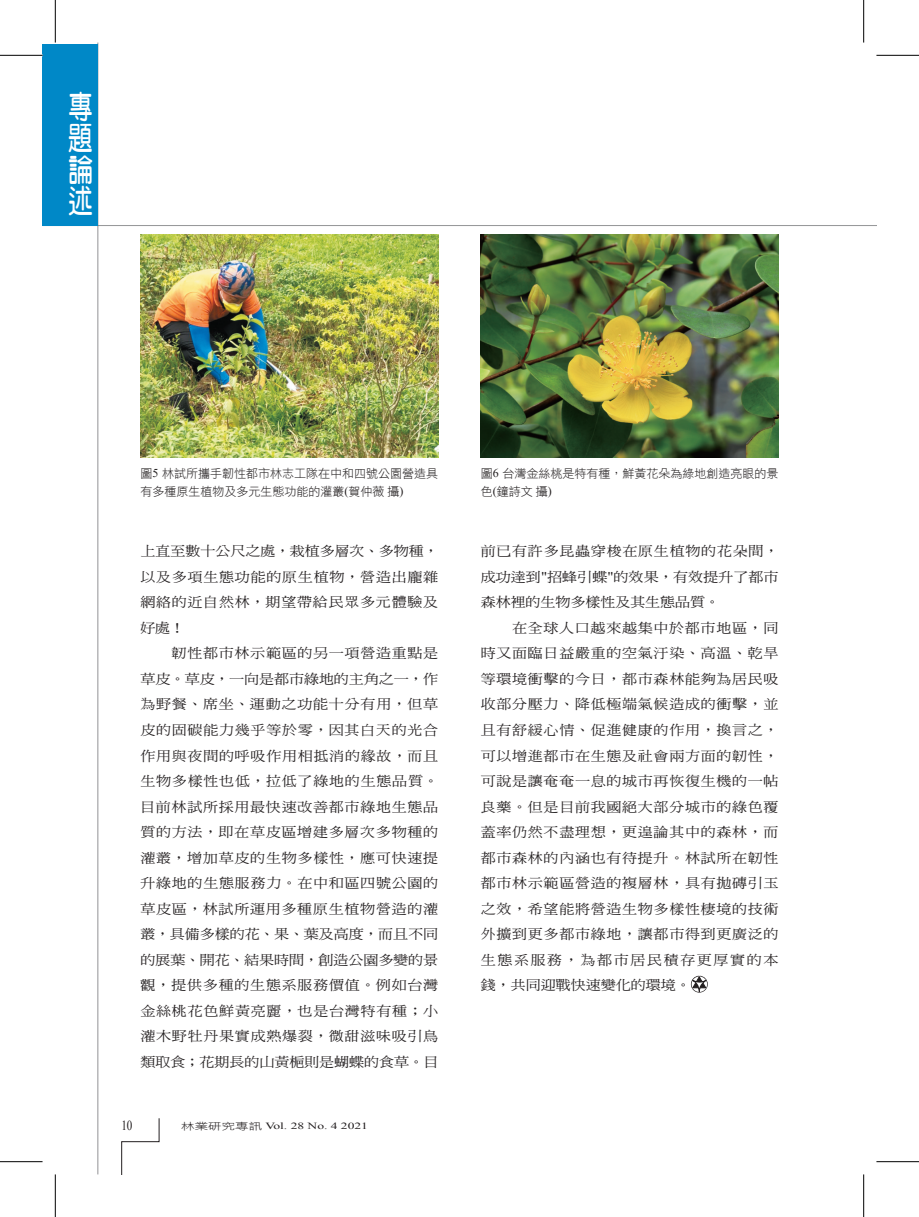
<style>
.page{position:relative;width:919px;height:1217px;background:#fff}
.page>*{position:absolute;margin:0;border:0;box-sizing:border-box;transform-origin:0 0}
.t1{font:31.5px/31.5px "DF Yuan W7 WINP BF";color:#fff;text-align:justify;scale:.77 1}
.t2{font:13.8px "Times New Roman";color:#231f20;scale:.8 1}
.t3{font:13.5px/25.5px "DF Ming W5 WINP BF";letter-spacing:.045em;color:#231f20;text-align:justify;scale:1.11 1}
.t4{font:12px/18px "DF Hei W3 WINP BF";color:#231f20}
.t5{font:9.45px "Times New Roman";color:#231f20;scale:1.43 1}
.s1{font-family:"Times New Roman"}
.s2{font-family:"DF Hei W3 WINP BF"}
</style>
<div class="page">
<hr style="left:43px;top:225px;width:833px;height:1px;background:#6c6d70">
<hr style="left:97px;top:43px;width:1px;height:1131px;background:#6c6d70">
<svg style="left:121px;top:1118px;width:39px;height:56px"></svg>
<div style="left:43px;top:44px;width:55px;height:181px;background:#0088c7"></div>
<img style="left:140px;top:234px;width:298px;height:223px">
<img style="left:480px;top:234px;width:298px;height:223px">
<svg style="left:690px;top:975px;width:17px;height:17px"></svg>
<hr style="left:0;top:55px;width:43px;height:1px;background:#000">
<hr style="left:876px;top:55px;width:42px;height:1px;background:#000">
<hr style="left:0;top:1161px;width:43px;height:1px;background:#000">
<hr style="left:876px;top:1161px;width:42px;height:1px;background:#000">
<hr style="left:55px;top:0;width:1px;height:43px;background:#000">
<hr style="left:55px;top:1174px;width:1px;height:42px;background:#000">
<hr style="left:863px;top:0;width:1px;height:43px;background:#000">
<hr style="left:863px;top:1174px;width:1px;height:42px;background:#000">
<h1 class="t1" style="left:68px;top:90px;width:32px">專題論述</h1>
<p class="t4" style="left:140px;top:464px;width:299px">圖<span class="s1">5</span> 林試所攜手韌性都市林志工隊在中和四號公園營造具有多種原生植物及多元生態功能的灌叢<span class="s1">(</span>賀仲薇攝<span class="s1">)</span></p>
<p class="t4" style="left:480px;top:464px;width:299px">圖<span class="s1">6</span> 台灣金絲桃是特有種，鮮黃花朵為綠地創造亮眼的景色<span class="s1">(</span>鐘詩文攝<span class="s1">)</span></p>
<p class="t3" style="left:140px;top:538px;width:270px">上直至數十公尺之處，栽植多層次、多物種，以及多項生態功能的原生植物，營造出龐雜網絡的近自然林，期望帶給民眾多元體驗及好處！</p>
<p class="t3" style="left:140px;top:640px;width:270px;text-indent:31px">韌性都市林示範區的另一項營造重點是草皮。草皮，一向是都市綠地的主角之一，作為野餐、席坐、運動之功能十分有用，但草皮的固碳能力幾乎等於零，因其白天的光合作用與夜間的呼吸作用相抵消的緣故，而且生物多樣性也低，拉低了綠地的生態品質。目前林試所採用最快速改善都市綠地生態品質的方法，即在草皮區增建多層次多物種的灌叢，增加草皮的生物多樣性，應可快速提升綠地的生態服務力。在中和區四號公園的草皮區，林試所運用多種原生植物營造的灌叢，具備多樣的花、果、葉及高度，而且不同的展葉、開花、結果時間，創造公園多變的景觀，提供多種的生態系服務價值。例如台灣金絲桃花色鮮黃亮麗，也是台灣特有種；小灌木野牡丹果實成熟爆裂，微甜滋味吸引鳥類取食；花期長的山黃梔則是蝴蝶的食草。目</p>
<p class="t2" style="left:121px;top:1115px;width:15px">10</p>
<p class="t5" style="left:181px;top:1119px;width:132px"><span class="s2">林業研究專訊</span> Vol. 28 No. 4 2021</p>
<p class="t3" style="left:480px;top:538px;width:270px">前已有許多昆蟲穿梭在原生植物的花朵間，成功達到<span class="s1">"</span>招蜂引蝶<span class="s1">"</span>的效果，有效提升了都市森林裡的生物多樣性及其生態品質。</p>
<p class="t3" style="left:480px;top:615px;width:270px;text-indent:31px">在全球人口越來越集中於都市地區，同時又面臨日益嚴重的空氣汙染、高溫、乾旱等環境衝擊的今日，都市森林能夠為居民吸收部分壓力、降低極端氣候造成的衝擊，並且有舒緩心情、促進健康的作用，換言之，可以增進都市在生態及社會兩方面的韌性，可說是讓奄奄一息的城市再恢復生機的一帖良藥。但是目前我國絕大部分城市的綠色覆蓋率仍然不盡理想，更遑論其中的森林，而都市森林的內涵也有待提升。林試所在韌性都市林示範區營造的複層林，具有拋磚引玉之效，希望能將營造生物多樣性棲境的技術外擴到更多都市綠地，讓都市得到更廣泛的生態系服務，為都市居民積存更厚實的本錢，共同迎戰快速變化的環境。</p>
</div>
